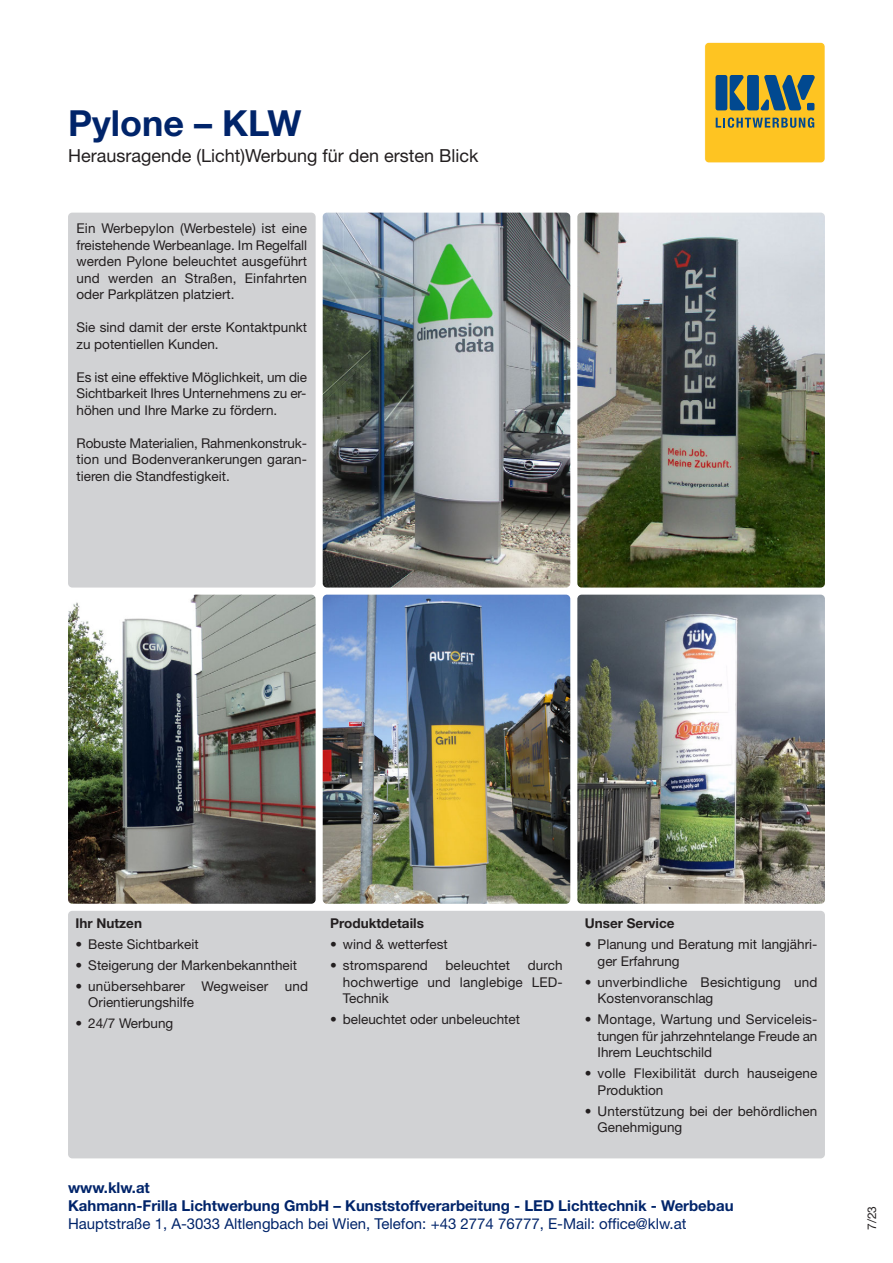
<style>
.page{position:relative;width:893px;height:1263px;background:#fff}
.page>*{position:absolute;margin:0;border:0;box-sizing:border-box;transform-origin:0 0}
.t1{font:700 36px "Helvetica Neue LT Std";color:#00246a}
.t2{font:18px "Helvetica Neue LT Std";color:#231f20}
.t3{font:700 15px "Helvetica Neue LT Std";color:#00246a}
.t4{font:15px "Helvetica Neue LT Std";color:#00246a}
.t5{font:13.5px/16.5px "Helvetica Neue LT Std";color:#231f20}
.t6{font:700 13.5px "Helvetica Neue LT Std";color:#231f20}
.t7{font:12px "Helvetica Neue LT Std";color:#231f20}
</style>
<div class="page">
<div style="left:68px;top:911px;width:757px;height:247px;background:#d1d2d4;border-radius:4px"></div>
<img style="left:323px;top:213px;width:247px;height:374px;border-radius:4px">
<img style="left:577px;top:213px;width:248px;height:374px;border-radius:4px">
<img style="left:577px;top:595px;width:248px;height:309px;border-radius:4px">
<img style="left:323px;top:595px;width:247px;height:309px;border-radius:4px">
<div style="left:68px;top:213px;width:248px;height:374px;background:#d1d2d4;border-radius:4px"></div>
<img style="left:68px;top:595px;width:248px;height:309px;border-radius:4px">
<div style="left:705px;top:43px;width:120px;height:119px;background:#fec422;border-radius:4px"></div>
<svg style="left:716px;top:117px;width:98px;height:11px"></svg>
<svg style="left:716px;top:75px;width:99px;height:35px"></svg>
<p class="t1" style="left:68px;top:110px;width:235px">Pylone – KLW</p>
<p class="t2" style="left:68px;top:149px;width:412px">Herausragende (Licht)Werbung für den ersten Blick</p>
<p class="t5" style="left:77px;top:221px;width:232px;text-align:justify">Ein Werbepylon (Werbestele) ist eine freistehende Werbeanlage. Im Regelfall werden Pylone beleuchtet ausgeführt und werden an Straßen, Einfahrten oder Parkplätzen platziert.</p>
<p class="t5" style="left:77px;top:320px;width:232px">Sie sind damit der erste Kontaktpunkt zu potentiellen Kunden.</p>
<p class="t5" style="left:77px;top:370px;width:232px;text-align:justify">Es ist eine effektive Möglichkeit, um die Sichtbarkeit Ihres Unternehmens zu er&shy;höhen und Ihre Marke zu fördern.</p>
<p class="t5" style="left:77px;top:436px;width:232px;text-align:justify">Robuste Materialien, Rahmenkonstruk&shy;tion und Bodenverankerungen garan&shy;tieren die Standfestigkeit.</p>
<p class="t6" style="left:76px;top:918px;width:68px">Ihr Nutzen</p>
<p class="t5" style="left:76px;top:937px;width:125px">• Beste Sichtbarkeit</p>
<p class="t5" style="left:76px;top:958px;width:223px">• Steigerung der Markenbekanntheit</p>
<p class="t5" style="left:88px;top:979px;width:221px;text-indent:-13px">• unübersehbarer Wegweiser und<br>Orientierungshilfe</p>
<p class="t5" style="left:76px;top:1017px;width:99px">• 24/7 Werbung</p>
<p class="t6" style="left:330px;top:918px;width:95px">Produktdetails</p>
<p class="t5" style="left:330px;top:937px;width:119px">• wind &amp; wetterfest</p>
<p class="t5" style="left:330px;top:958px;width:99px">• stromsparend</p>
<p class="t5" style="left:445px;top:958px;width:66px">beleuchtet</p>
<p class="t5" style="left:343px;top:958px;width:221px;text-align:justify;text-indent:185px">durch hochwertige und langlebige LED-Technik</p>
<p class="t5" style="left:330px;top:1012px;width:191px">• beleuchtet oder unbeleuchtet</p>
<p class="t6" style="left:585px;top:918px;width:91px">Unser Service</p>
<p class="t5" style="left:598px;top:937px;width:221px;text-indent:-13px">• Planung und Beratung mit langjähri&shy;ger Erfahrung</p>
<p class="t5" style="left:598px;top:975px;width:221px;text-indent:-13px">• unverbindliche Besichtigung und<br>Kostenvoranschlag</p>
<p class="t5" style="left:598px;top:1012px;width:221px;text-align:justify;text-indent:-13px">• Montage, Wartung und Serviceleis&shy;tungen für jahrzehntelange Freude an Ihrem Leuchtschild</p>
<p class="t5" style="left:598px;top:1066px;width:221px;text-indent:-13px">• volle Flexibilität durch hauseigene<br>Produktion</p>
<p class="t5" style="left:598px;top:1104px;width:221px;text-indent:-13px">• Unterstützung bei der behördlichen<br>Genehmigung</p>
<p class="t3" style="left:68px;top:1182px;width:83px">www.klw.at</p>
<p class="t3" style="left:68px;top:1200px;width:667px">Kahmann-Frilla Lichtwerbung GmbH – Kunststoffverarbeitung - LED Lichttechnik - Werbebau</p>
<p class="t4" style="left:68px;top:1218px;width:620px">Hauptstraße 1, A-3033 Altlengbach bei Wien, Telefon: +43 2774 76777, E-Mail: office@klw.at</p>
<p class="t7" style="left:867px;top:1230px;width:26px;rotate:-90deg">7/23</p>
</div>
